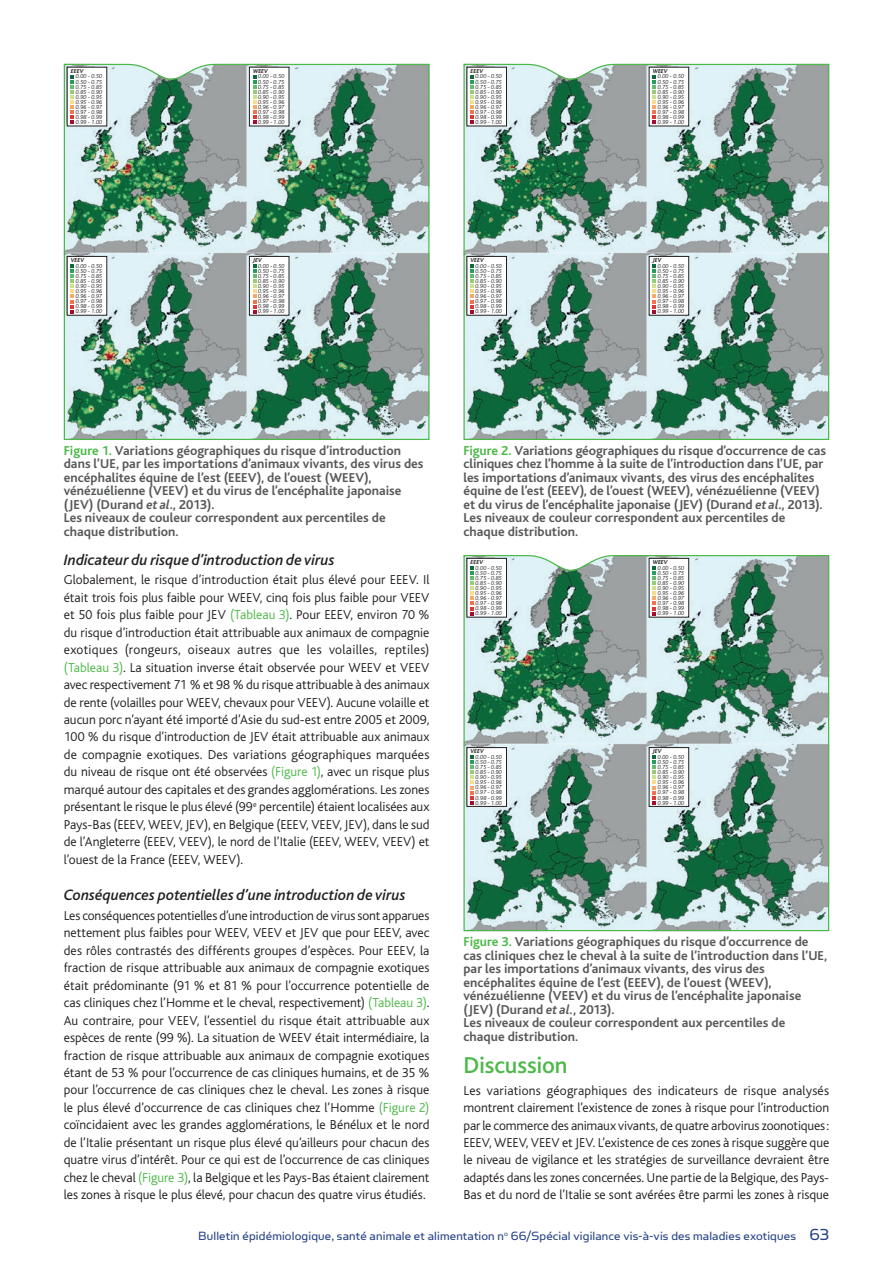
<style>
.page{position:relative;width:893px;height:1263px;background:#fff}
.page>*{position:absolute;margin:0;border:0;box-sizing:border-box;transform-origin:0 0}
.t1{font:500 24px "Bliss";letter-spacing:-.005em;color:#4cb848}
.t2{font:italic 500 15.75px "Bliss";color:#231f20}
.t3{font:300 13.5px/17.4px "Bliss";color:#231f20;text-align:justify}
.t4{font:700 13.5px/13.5px "Bliss";color:#57585a}
.t5{font:13.5px "Simian Text Orangutan";letter-spacing:.01em;color:#254186}
.t6{font:italic 300 6px/5.1px "Bliss";color:#231f20;text-align:justify}
.t7{font:italic 700 6px "Bliss";color:#231f20}
.s1{color:#4cb848}
.s2{font-style:italic}
.s3{font-size:18px}
</style>
<div class="page">
<svg style="left:63px;top:63px;width:367px;height:377px;background:#8faea3"></svg>
<svg style="left:463px;top:63px;width:367px;height:377px;background:#8caca2"></svg>
<svg style="left:463px;top:554px;width:367px;height:378px;background:#8daca2"></svg>
<div style="left:67px;top:67px;width:40px;height:59px;background:#fff"></div>
<svg style="left:71px;top:75px;width:3px;height:49px"></svg>
<div style="left:467px;top:67px;width:39px;height:59px;background:#fff"></div>
<div style="left:467px;top:67px;width:40px;height:59px;border:1px solid #231f20"></div>
<svg style="left:470px;top:75px;width:4px;height:49px"></svg>
<div style="left:467px;top:558px;width:39px;height:59px;background:#fff"></div>
<div style="left:467px;top:558px;width:40px;height:59px;border:1px solid #231f20"></div>
<svg style="left:470px;top:566px;width:4px;height:49px"></svg>
<div style="left:67px;top:256px;width:40px;height:59px;background:#fff"></div>
<svg style="left:71px;top:264px;width:3px;height:49px"></svg>
<div style="left:467px;top:256px;width:39px;height:59px;background:#fff"></div>
<div style="left:467px;top:256px;width:40px;height:59px;border:1px solid #231f20"></div>
<svg style="left:470px;top:264px;width:4px;height:49px"></svg>
<div style="left:467px;top:748px;width:39px;height:58px;background:#fff"></div>
<div style="left:467px;top:747px;width:40px;height:59px;border:1px solid #231f20"></div>
<svg style="left:470px;top:755px;width:4px;height:50px"></svg>
<div style="left:249px;top:67px;width:40px;height:59px;background:#fff"></div>
<div style="left:249px;top:67px;width:40px;height:59px;border:1px solid #231f20"></div>
<svg style="left:253px;top:75px;width:3px;height:49px"></svg>
<div style="left:649px;top:67px;width:40px;height:59px;background:#fff"></div>
<div style="left:649px;top:67px;width:40px;height:59px;border:1px solid #231f20"></div>
<svg style="left:653px;top:75px;width:3px;height:49px"></svg>
<div style="left:649px;top:558px;width:40px;height:59px;background:#fff"></div>
<div style="left:649px;top:558px;width:40px;height:59px;border:1px solid #231f20"></div>
<svg style="left:653px;top:566px;width:3px;height:49px"></svg>
<div style="left:249px;top:256px;width:40px;height:59px;background:#fff"></div>
<div style="left:249px;top:256px;width:40px;height:59px;border:1px solid #231f20"></div>
<svg style="left:253px;top:264px;width:3px;height:49px"></svg>
<div style="left:649px;top:256px;width:40px;height:59px;background:#fff"></div>
<div style="left:649px;top:256px;width:40px;height:59px;border:1px solid #231f20"></div>
<svg style="left:653px;top:264px;width:3px;height:49px"></svg>
<div style="left:649px;top:748px;width:40px;height:58px;background:#fff"></div>
<div style="left:649px;top:747px;width:40px;height:59px;border:1px solid #231f20"></div>
<svg style="left:653px;top:755px;width:3px;height:50px"></svg>
<p class="t7" style="left:71px;top:68px;width:14px">EEEV</p>
<p class="t6" style="left:76px;top:74px;width:28px">0.00 - 0.50<br>0.50 - 0.75<br>0.75 - 0.85<br>0.85 - 0.90<br>0.90 - 0.95<br>0.95 - 0.96<br>0.96 - 0.97<br>0.97 - 0.98<br>0.98 - 0.99<br>0.99 - 1.00</p>
<p class="t7" style="left:71px;top:257px;width:15px">VEEV</p>
<p class="t6" style="left:76px;top:263px;width:28px">0.00 - 0.50<br>0.50 - 0.75<br>0.75 - 0.85<br>0.85 - 0.90<br>0.90 - 0.95<br>0.95 - 0.96<br>0.96 - 0.97<br>0.97 - 0.98<br>0.98 - 0.99<br>0.99 - 1.00</p>
<p class="t7" style="left:253px;top:68px;width:16px">WEEV</p>
<p class="t6" style="left:258px;top:74px;width:28px">0.00 - 0.50<br>0.50 - 0.75<br>0.75 - 0.85<br>0.85 - 0.90<br>0.90 - 0.95<br>0.95 - 0.96<br>0.96 - 0.97<br>0.97 - 0.98<br>0.98 - 0.99<br>0.99 - 1.00</p>
<p class="t7" style="left:253px;top:257px;width:10px">JEV</p>
<p class="t6" style="left:258px;top:263px;width:28px">0.00 - 0.50<br>0.50 - 0.75<br>0.75 - 0.85<br>0.85 - 0.90<br>0.90 - 0.95<br>0.95 - 0.96<br>0.96 - 0.97<br>0.97 - 0.98<br>0.98 - 0.99<br>0.99 - 1.00</p>
<p class="t7" style="left:471px;top:68px;width:14px">EEEV</p>
<p class="t6" style="left:476px;top:74px;width:28px">0.00 - 0.50<br>0.50 - 0.75<br>0.75 - 0.85<br>0.85 - 0.90<br>0.90 - 0.95<br>0.95 - 0.96<br>0.96 - 0.97<br>0.97 - 0.98<br>0.98 - 0.99<br>0.99 - 1.00</p>
<p class="t7" style="left:471px;top:257px;width:15px">VEEV</p>
<p class="t6" style="left:476px;top:263px;width:28px">0.00 - 0.50<br>0.50 - 0.75<br>0.75 - 0.85<br>0.85 - 0.90<br>0.90 - 0.95<br>0.95 - 0.96<br>0.96 - 0.97<br>0.97 - 0.98<br>0.98 - 0.99<br>0.99 - 1.00</p>
<p class="t7" style="left:653px;top:68px;width:16px">WEEV</p>
<p class="t6" style="left:658px;top:74px;width:28px">0.00 - 0.50<br>0.50 - 0.75<br>0.75 - 0.85<br>0.85 - 0.90<br>0.90 - 0.95<br>0.95 - 0.96<br>0.96 - 0.97<br>0.97 - 0.98<br>0.98 - 0.99<br>0.99 - 1.00</p>
<p class="t7" style="left:653px;top:257px;width:10px">JEV</p>
<p class="t6" style="left:658px;top:263px;width:28px">0.00 - 0.50<br>0.50 - 0.75<br>0.75 - 0.85<br>0.85 - 0.90<br>0.90 - 0.95<br>0.95 - 0.96<br>0.96 - 0.97<br>0.97 - 0.98<br>0.98 - 0.99<br>0.99 - 1.00</p>
<p class="t4" style="left:64px;top:444px;width:361px"><span class="s1">Figure 1.</span> Variations géographiques du risque d’introduction dans l’UE, par les importations d’animaux vivants, des virus des encéphalites équine de l’est (EEEV), de l’ouest (WEEV), vénézuélienne (VEEV) et du virus de l’encéphalite japonaise (JEV) (Durand <span class="s2">et al</span>., 2013).<br>Les niveaux de couleur correspondent aux percentiles de chaque distribution.</p>
<p class="t4" style="left:463px;top:444px;width:364px"><span class="s1">Figure 2.</span> Variations géographiques du risque d’occurrence de cas cliniques chez l’homme à la suite de l’introduction dans l’UE, par les importations d’animaux vivants, des virus des encéphalites équine de l’est (EEEV), de l’ouest (WEEV), vénézuélienne (VEEV) et du virus de l’encéphalite japonaise (JEV) (Durand <span class="s2">et al</span>., 2013).<br>Les niveaux de couleur correspondent aux percentiles de chaque distribution.</p>
<p class="t2" style="left:64px;top:551px;width:272px">Indicateur du risque d’introduction de virus</p>
<p class="t3" style="left:64px;top:571px;width:367px">Globalement, le risque d’introduction était plus élevé pour EEEV. Il était trois fois plus faible pour WEEV, cinq fois plus faible pour VEEV et 50 fois plus faible pour JEV <span class="s1">(Tableau 3)</span>. Pour EEEV, environ 70 % du risque d’introduction était attribuable aux animaux de compagnie exotiques (rongeurs, oiseaux autres que les volailles, reptiles) <span class="s1">(Tableau 3)</span>. La situation inverse était observée pour WEEV et VEEV avec respectivement 71 % et 98 % du risque attribuable à des animaux de rente (volailles pour WEEV, chevaux pour VEEV). Aucune volaille et aucun porc n’ayant été importé d’Asie du sud-est entre 2005 et 2009, 100 % du risque d’introduction de JEV était attribuable aux animaux de compagnie exotiques. Des variations géographiques marquées du niveau de risque ont été observées <span class="s1">(Figure 1)</span>, avec un risque plus marqué autour des capitales et des grandes agglomérations. Les zones présentant le risque le plus élevé (99<sup>e</sup> percentile) étaient localisées aux Pays-Bas (EEEV, WEEV, JEV), en Belgique (EEEV, VEEV, JEV), dans le sud de l’Angleterre (EEEV, VEEV), le nord de l’Italie (EEEV, WEEV, VEEV) et l’ouest de la France (EEEV, WEEV).</p>
<p class="t2" style="left:64px;top:887px;width:343px">Conséquences potentielles d’une introduction de virus</p>
<p class="t3" style="left:64px;top:907px;width:367px">Les conséquences potentielles d’une introduction de virus sont apparues nettement plus faibles pour WEEV, VEEV et JEV que pour EEEV, avec des rôles contrastés des différents groupes d’espèces. Pour EEEV, la fraction de risque attribuable aux animaux de compagnie exotiques était prédominante (91 % et 81 % pour l’occurrence potentielle de cas cliniques chez l’Homme et le cheval, respectivement) <span class="s1">(Tableau 3)</span>.<br>Au contraire, pour VEEV, l’essentiel du risque était attribuable aux espèces de rente (99 %). La situation de WEEV était intermédiaire, la fraction de risque attribuable aux animaux de compagnie exotiques étant de 53 % pour l’occurrence de cas cliniques humains, et de 35 % pour l’occurrence de cas cliniques chez le cheval. Les zones à risque le plus élevé d’occurrence de cas cliniques chez l’Homme <span class="s1">(Figure 2) </span>coïncidaient avec les grandes agglomérations, le Bénélux et le nord de l’Italie présentant un risque plus élevé qu’ailleurs pour chacun des quatre virus d’intérêt. Pour ce qui est de l’occurrence de cas cliniques chez le cheval <span class="s1">(Figure 3)</span>, la Belgique et les Pays-Bas étaient clairement les zones à risque le plus élevé, pour chacun des quatre virus étudiés.</p>
<p class="t7" style="left:471px;top:559px;width:14px">EEEV</p>
<p class="t6" style="left:476px;top:565px;width:28px">0.00 - 0.50<br>0.50 - 0.75<br>0.75 - 0.85<br>0.85 - 0.90<br>0.90 - 0.95<br>0.95 - 0.96<br>0.96 - 0.97<br>0.97 - 0.98<br>0.98 - 0.99<br>0.99 - 1.00</p>
<p class="t7" style="left:471px;top:748px;width:15px">VEEV</p>
<p class="t6" style="left:476px;top:754px;width:28px">0.00 - 0.50<br>0.50 - 0.75<br>0.75 - 0.85<br>0.85 - 0.90<br>0.90 - 0.95<br>0.95 - 0.96<br>0.96 - 0.97<br>0.97 - 0.98<br>0.98 - 0.99<br>0.99 - 1.00</p>
<p class="t7" style="left:653px;top:559px;width:16px">WEEV</p>
<p class="t6" style="left:658px;top:565px;width:28px">0.00 - 0.50<br>0.50 - 0.75<br>0.75 - 0.85<br>0.85 - 0.90<br>0.90 - 0.95<br>0.95 - 0.96<br>0.96 - 0.97<br>0.97 - 0.98<br>0.98 - 0.99<br>0.99 - 1.00</p>
<p class="t7" style="left:653px;top:748px;width:10px">JEV</p>
<p class="t6" style="left:658px;top:754px;width:28px">0.00 - 0.50<br>0.50 - 0.75<br>0.75 - 0.85<br>0.85 - 0.90<br>0.90 - 0.95<br>0.95 - 0.96<br>0.96 - 0.97<br>0.97 - 0.98<br>0.98 - 0.99<br>0.99 - 1.00</p>
<p class="t4" style="left:463px;top:935px;width:365px"><span class="s1">Figure 3.</span> Variations géographiques du risque d’occurrence de cas cliniques chez le cheval à la suite de l’introduction dans l’UE, par les importations d’animaux vivants, des virus des encéphalites équine de l’est (EEEV), de l’ouest (WEEV), vénézuélienne (VEEV) et du virus de l’encéphalite japonaise (JEV) (Durand <span class="s2">et al.</span>, 2013).<br>Les niveaux de couleur correspondent aux percentiles de chaque distribution.</p>
<h1 class="t1" style="left:463px;top:1053px;width:106px">Discussion</h1>
<p class="t3" style="left:463px;top:1082px;width:367px">Les variations géographiques des indicateurs de risque analysés montrent clairement l’existence de zones à risque pour l’introduction par le commerce des animaux vivants, de quatre arbovirus zoonotiques:<br>EEEV, WEEV, VEEV et JEV. L’existence de ces zones à risque suggère que le niveau de vigilance et les stratégies de surveillance devraient être adaptés dans les zones concernées. Une partie de la Belgique, des Pays-Bas et du nord de l’Italie se sont avérées être parmi les zones à risque</p>
<p class="t5" style="left:198px;top:1228px;width:632px">Bulletin épidémiologique, santé animale et alimentation n<sup>o</sup> 66/Spécial vigilance vis-à-vis des maladies exotiques <span class="s3">63</span></p>
</div>
